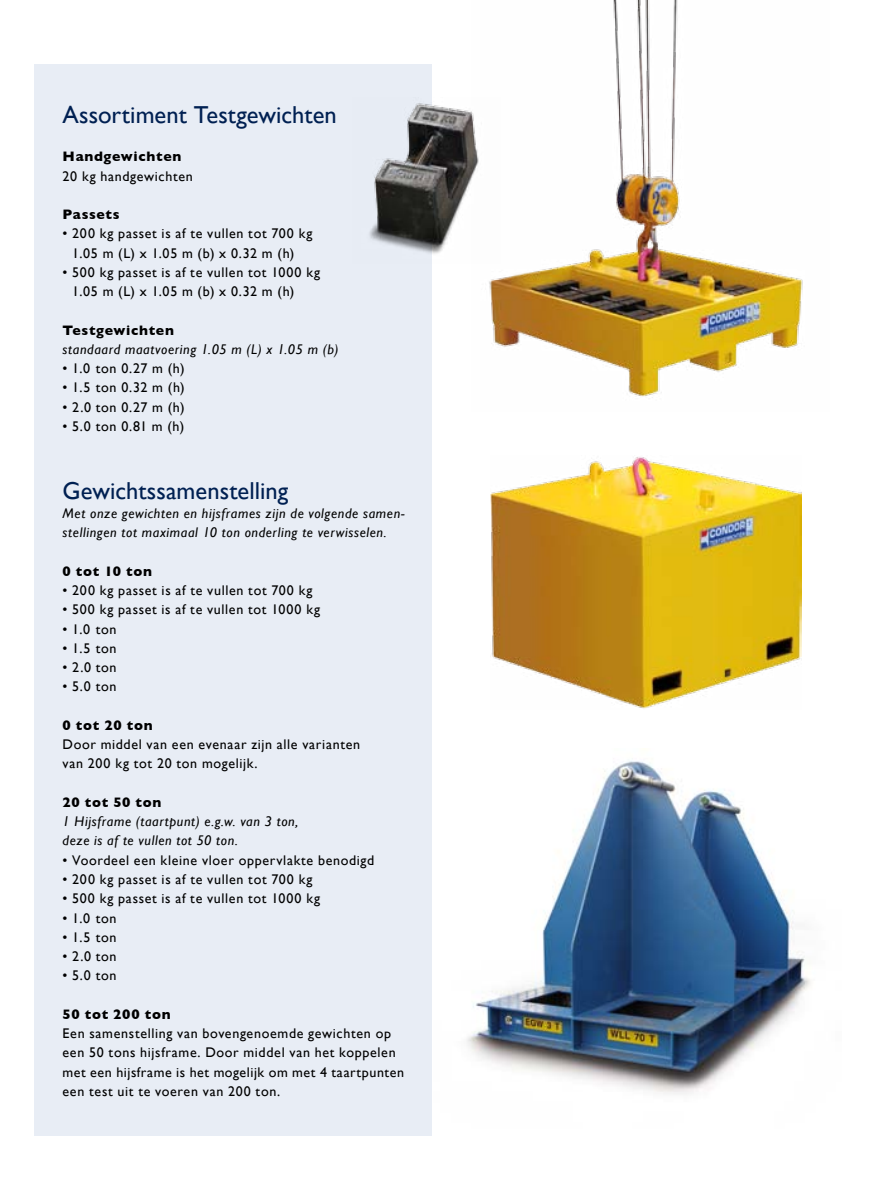
<style>
.page{position:relative;width:869px;height:1191px;background:#fff}
.page>*{position:absolute;margin:0;border:0;box-sizing:border-box;transform-origin:0 0}
.t1{font:24.5px "Gill Sans";color:#002052}
.t2{font:14px/19.2px "Gill Sans";letter-spacing:.05em;color:#000}
.t3{font:italic 14px/19.2px "Gill Sans";letter-spacing:.045em;color:#000}
.t4{font:700 14px "Gill Sans";letter-spacing:.05em;color:#000}
</style>
<div class="page">
<img style="left:467px;top:761px;width:344px;height:333px">
<div style="left:35px;top:64px;width:397px;height:1072px;background:#e8edf5"></div>
<img style="left:489px;top:0;width:314px;height:398px">
<img style="left:490px;top:457px;width:311px;height:252px">
<img style="left:369px;top:97px;width:131px;height:166px">
<h1 class="t1" style="left:63px;top:100px;width:276px">Assortiment Testgewichten</h1>
<p class="t4" style="left:63px;top:148px;width:120px">Handgewichten</p>
<p class="t2" style="left:63px;top:166px;width:132px">20 kg handgewichten</p>
<p class="t4" style="left:63px;top:206px;width:59px">Passets</p>
<p class="t2" style="left:63px;top:224px;width:251px;text-align:center">• 200 kg passet is af te vullen tot 700 kg<br>1.05 m (L) x 1.05 m (b) x 0.32 m (h)</p>
<p class="t2" style="left:72px;top:262px;width:249px;text-indent:-10px">• 500 kg passet is af te vullen tot 1000 kg<br>1.05 m (L) x 1.05 m (b) x 0.32 m (h)</p>
<p class="t4" style="left:63px;top:322px;width:113px">Testgewichten</p>
<p class="t3" style="left:63px;top:339px;width:277px">standaard maatvoering 1.05 m (L) x 1.05 m (b)</p>
<p class="t2" style="left:63px;top:359px;width:123px">• 1.0 ton 0.27 m (h)</p>
<p class="t2" style="left:63px;top:378px;width:124px">• 1.5 ton 0.32 m (h)</p>
<p class="t2" style="left:63px;top:397px;width:123px">• 2.0 ton 0.27 m (h)</p>
<p class="t2" style="left:63px;top:416px;width:123px">• 5.0 ton 0.81 m (h)</p>
<h1 class="t1" style="left:63px;top:476px;width:227px">Gewichtssamenstelling</h1>
<p class="t3" style="left:63px;top:504px;width:343px">Met onze gewichten en hijsframes zijn de volgende samen&shy;stellingen tot maximaal 10 ton onderling te verwisselen.</p>
<p class="t4" style="left:63px;top:563px;width:91px">0 tot 10 ton</p>
<p class="t2" style="left:63px;top:580px;width:251px">• 200 kg passet is af te vullen tot 700 kg</p>
<p class="t2" style="left:63px;top:600px;width:259px">• 500 kg passet is af te vullen tot 1000 kg</p>
<p class="t2" style="left:63px;top:619px;width:56px">• 1.0 ton</p>
<p class="t2" style="left:63px;top:638px;width:56px">• 1.5 ton</p>
<p class="t2" style="left:63px;top:657px;width:56px">• 2.0 ton</p>
<p class="t2" style="left:63px;top:677px;width:56px">• 5.0 ton</p>
<p class="t4" style="left:63px;top:717px;width:91px">0 tot 20 ton</p>
<p class="t2" style="left:63px;top:734px;width:299px">Door middel van een evenaar zijn alle varianten van 200 kg tot 20 ton mogelijk.</p>
<p class="t4" style="left:63px;top:794px;width:100px">20 tot 50 ton</p>
<p class="t3" style="left:63px;top:812px;width:237px">1 Hijsframe (taartpunt) e.g.w. van 3 ton, deze is af te vullen tot 50 ton.</p>
<p class="t2" style="left:63px;top:850px;width:313px">• Voordeel een kleine vloer oppervlakte benodigd</p>
<p class="t2" style="left:63px;top:869px;width:251px">• 200 kg passet is af te vullen tot 700 kg</p>
<p class="t2" style="left:63px;top:888px;width:259px">• 500 kg passet is af te vullen tot 1000 kg</p>
<p class="t2" style="left:63px;top:908px;width:56px">• 1.0 ton</p>
<p class="t2" style="left:63px;top:927px;width:56px">• 1.5 ton</p>
<p class="t2" style="left:63px;top:946px;width:56px">• 2.0 ton</p>
<p class="t2" style="left:63px;top:965px;width:56px">• 5.0 ton</p>
<p class="t4" style="left:63px;top:1005px;width:110px">50 tot 200 ton</p>
<p class="t2" style="left:63px;top:1023px;width:343px">Een samenstelling van bovengenoemde gewichten op een 50 tons hijsframe. Door middel van het koppelen met een hijsframe is het mogelijk om met 4 taartpunten een test uit te voeren van 200 ton.</p>
</div>
